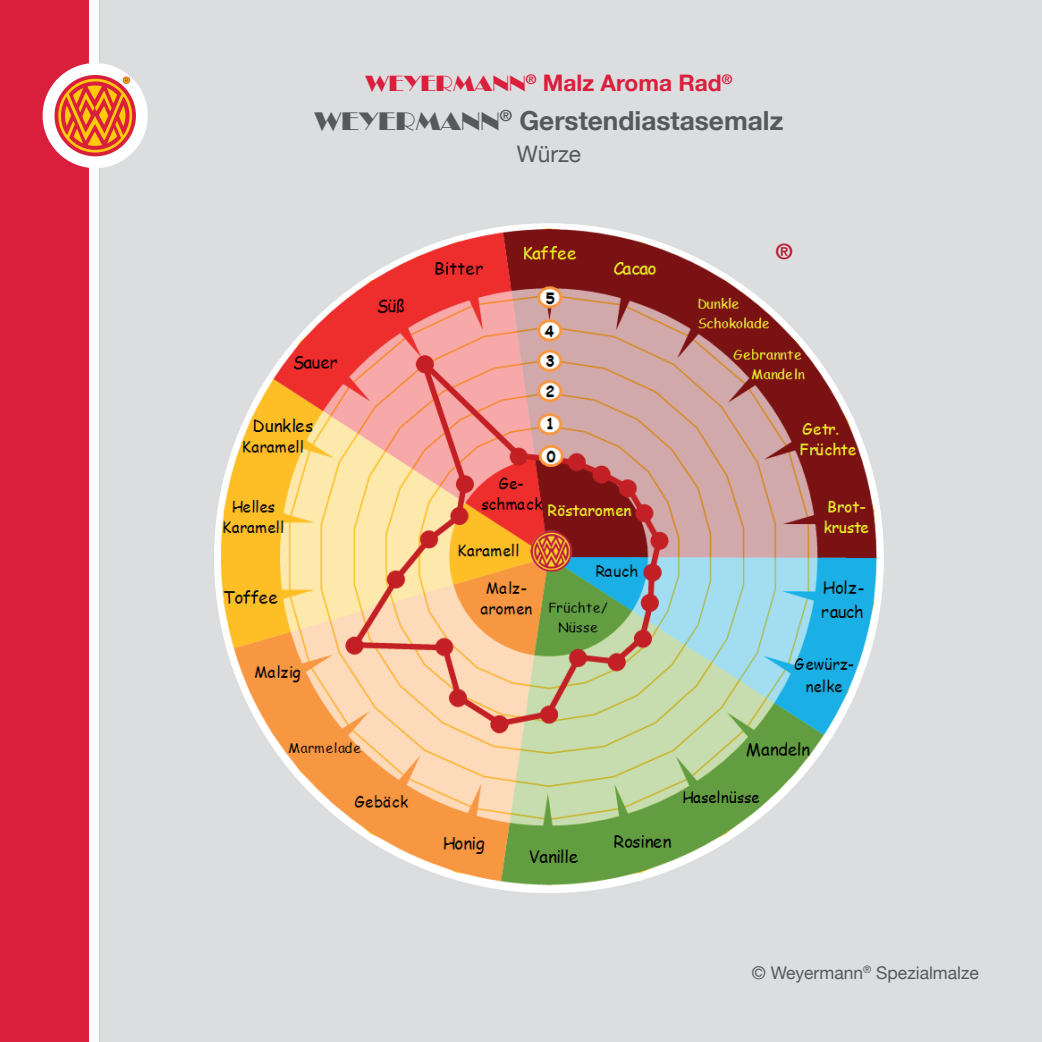
<style>
.page{position:relative;width:1042px;height:1042px;background:#fff}
.page>*{position:absolute;margin:0;border:0;box-sizing:border-box;transform-origin:0 0}
.t1{font:700 26.25px "Helvetica Neue";color:#57585a}
.t2{font:700 22.75px "Helvetica Neue";color:#da1f3d}
.t3{font:22.75px "Helvetica Neue";color:#57585a}
.t4{font:700 21px "Helvetica Neue";color:#bd1832}
.t5{font:17.5px "Helvetica Neue";color:#57585a}
.s1{font-family:"Broadway";font-weight:400}
</style>
<div class="page">
<div style="left:95px;top:0;width:947px;height:1042px;background:#dcdddf"></div>
<div style="left:0;top:0;width:99px;height:1042px;background:#da1f3d"></div>
<div style="left:89px;top:0;width:11px;height:1042px;background:#fff"></div>
<div style="left:43px;top:63px;width:105px;height:105px;background:#fff;border-radius:50%"></div>
<svg style="left:54px;top:75px;width:82px;height:81px"></svg>
<img style="left:214px;top:223px;width:670px;height:670px;border-radius:335px">
<p class="t2" style="left:365px;top:65px;width:368px"><span class="s1">WEYERMANN</span><sup>®</sup> Malz Aroma Rad<sup>®</sup></p>
<p class="t1" style="left:315px;top:100px;width:470px"><span class="s1">WEYERMANN</span><sup>®</sup> Gerstendiastasemalz</p>
<p class="t3" style="left:517px;top:137px;width:66px">Würze</p>
<p class="t4" style="left:776px;top:235px;width:18px">®</p>
<p class="t5" style="left:752px;top:960px;width:228px">© Weyermann<sup>®</sup> Spezialmalze</p>
</div>
